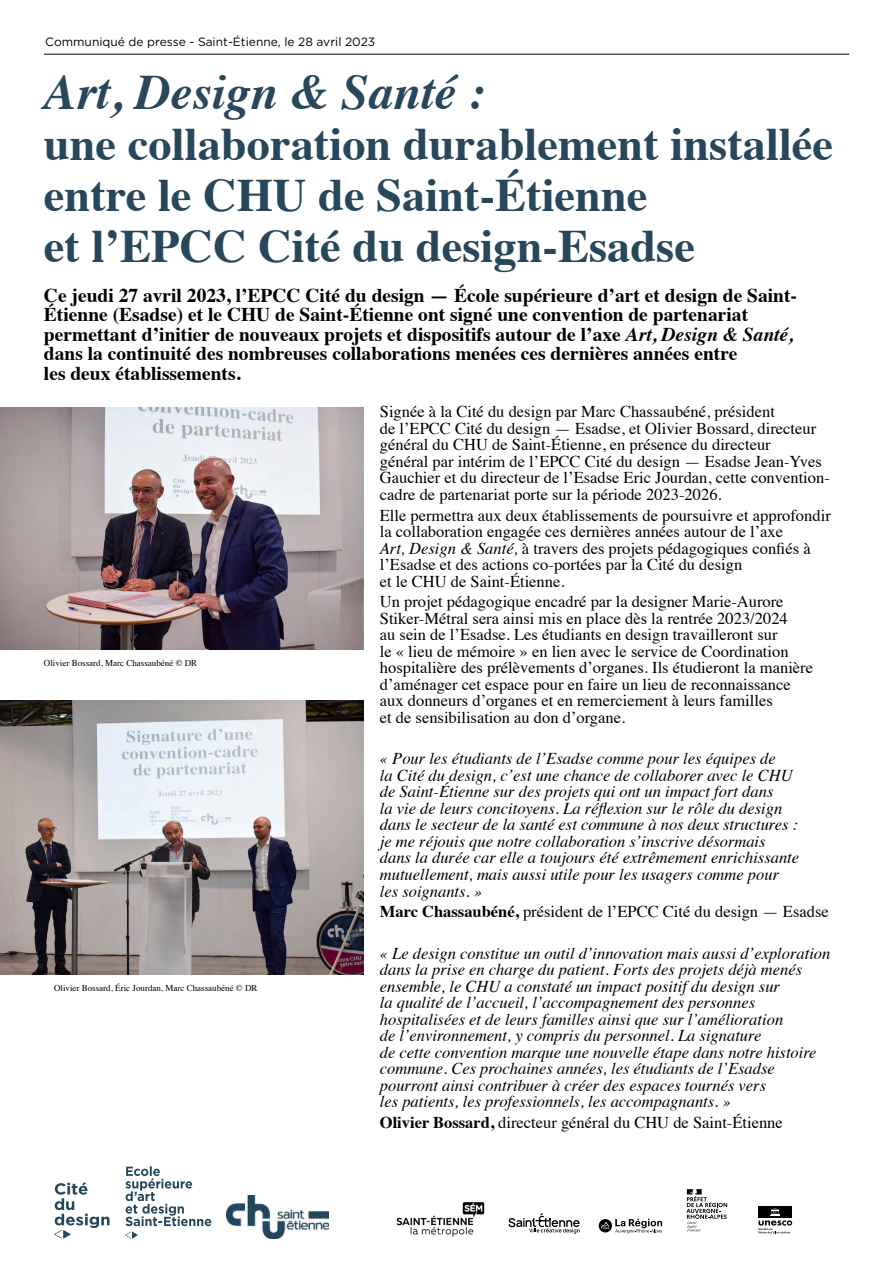
<style>
.page{position:relative;width:893px;height:1263px;background:#fff}
.page>*{position:absolute;margin:0;border:0;box-sizing:border-box;transform-origin:0 0}
.t1{font:italic 700 49.5px "Times";color:#28475b}
.t2{font:700 46.5px/51px "Times";color:#28475b}
.t3{font:700 19.5px/19.5px "Times";color:#000}
.t4{font:16.5px/16.5px "Times";color:#000}
.t5{font:italic 16.5px/16.5px "Times";color:#000}
.t6{font:12px "Gotham";color:#000}
.t7{font:9px "Times";color:#000}
.s1{font-style:italic}
.s2{font-weight:700}
</style>
<div class="page">
<img style="left:0;top:701px;width:364px;height:273px">
<img style="left:0;top:407px;width:364px;height:243px">
<img style="left:227px;top:1195px;width:102px;height:44px">
<svg style="left:125px;top:1166px;width:86px;height:73px"></svg>
<svg style="left:54px;top:1182px;width:56px;height:57px"></svg>
<img style="left:396px;top:1202px;width:89px;height:35px">
<svg style="left:508px;top:1213px;width:72px;height:21px"></svg>
<svg style="left:599px;top:1219px;width:63px;height:14px"></svg>
<svg style="left:686px;top:1189px;width:41px;height:42px"></svg>
<div style="left:758px;top:1206px;width:34px;height:12px;background:#000"></div>
<svg style="left:758px;top:1208px;width:34px;height:25px"></svg>
<hr style="left:44px;top:54px;width:805px;height:1px;background:#000">
<p class="t6" style="left:45px;top:34px;width:331px">Communiqué de presse - Saint-Étienne, le 28 avril 2023</p>
<p class="t1" style="left:44px;top:46px;width:443px">Art, Design &amp; Santé :</p>
<p class="t2" style="left:44px;top:114px;width:791px">une collaboration durablement installée entre le CHU de Saint-Étienne<br>et l’EPCC Cité du design-Esadse</p>
<p class="t3" style="left:44px;top:283px;width:755px">Ce jeudi 27 avril 2023, l’EPCC Cité du design — École supérieure d’art et design de Saint-Étienne (Esadse) et le CHU de Saint-Étienne ont signé une convention de partenariat permettant d’initier de nouveaux projets et dispositifs autour de l’axe <span class="s1">Art, Design &amp; Santé, </span>dans la continuité des nombreuses collaborations menées ces dernières années entre<br>les deux établissements.</p>
<p class="t7" style="left:44px;top:655px;width:155px">Olivier Bossard, Marc Chassaubéné © DR</p>
<p class="t7" style="left:54px;top:979px;width:205px">Olivier Bossard, Éric Jourdan, Marc Chassaubéné © DR</p>
<p class="t4" style="left:380px;top:402px;width:451px">Signée à la Cité du design par Marc Chassaubéné, président<br>de l’EPCC Cité du design — Esadse, et Olivier Bossard, directeur général du CHU de Saint-Étienne, en présence du directeur<br>général par intérim de l’EPCC Cité du design — Esadse Jean-Yves Gauchier et du directeur de l’Esadse Eric Jourdan, cette convention&shy;cadre de partenariat porte sur la période 2023-2026.</p>
<p class="t4" style="left:380px;top:505px;width:452px">Elle permettra aux deux établissements de poursuivre et approfondir la collaboration engagée ces dernières années autour de l’axe<br><span class="s1">Art, Design &amp; Santé,</span> à travers des projets pédagogiques confiés à l’Esadse et des actions co-portées par la Cité du design<br>et le CHU de Saint-Étienne.</p>
<p class="t4" style="left:380px;top:592px;width:435px">Un projet pédagogique encadré par la designer Marie-Aurore Stiker-Métral sera ainsi mis en place dès la rentrée 2023/2024<br>au sein de l’Esadse. Les étudiants en design travailleront sur<br>le « lieu de mémoire » en lien avec le service de Coordination hospitalière des prélèvements d’organes. Ils étudieront la manière d’aménager cet espace pour en faire un lieu de reconnaissance aux donneurs d’organes et en remerciement à leurs familles<br>et de sensibilisation au don d’organe.</p>
<p class="t5" style="left:380px;top:750px;width:421px">« Pour les étudiants de l’Esadse comme pour les équipes de<br>la Cité du design, c’est une chance de collaborer avec le CHU de Saint-Étienne sur des projets qui ont un impact fort dans<br>la vie de leurs concitoyens. La réflexion sur le rôle du design dans le secteur de la santé est commune à nos deux structures : je me réjouis que notre collaboration s’inscrive désormais dans la durée car elle a toujours été extrêmement enrichissante mutuellement, mais aussi utile pour les usagers comme pour les soignants. »</p>
<p class="t4" style="left:380px;top:902px;width:450px"><span class="s2">Marc Chassaubéné,</span> président de l’EPCC Cité du design — Esadse</p>
<p class="t5" style="left:380px;top:944px;width:452px">« Le design constitue un outil d’innovation mais aussi d’exploration dans la prise en charge du patient. Forts des projets déjà menés ensemble, le CHU a constaté un impact positif du design sur<br>la qualité de l’accueil, l’accompagnement des personnes hospitalisées et de leurs familles ainsi que sur l’amélioration<br>de l’environnement, y compris du personnel. La signature<br>de cette convention marque une nouvelle étape dans notre histoire commune. Ces prochaines années, les étudiants de l’Esadse pourront ainsi contribuer à créer des espaces tournés vers<br>les patients, les professionnels, les accompagnants. »</p>
<p class="t4" style="left:380px;top:1113px;width:404px"><span class="s2">Olivier Bossard,</span> directeur général du CHU de Saint-Étienne</p>
</div>
